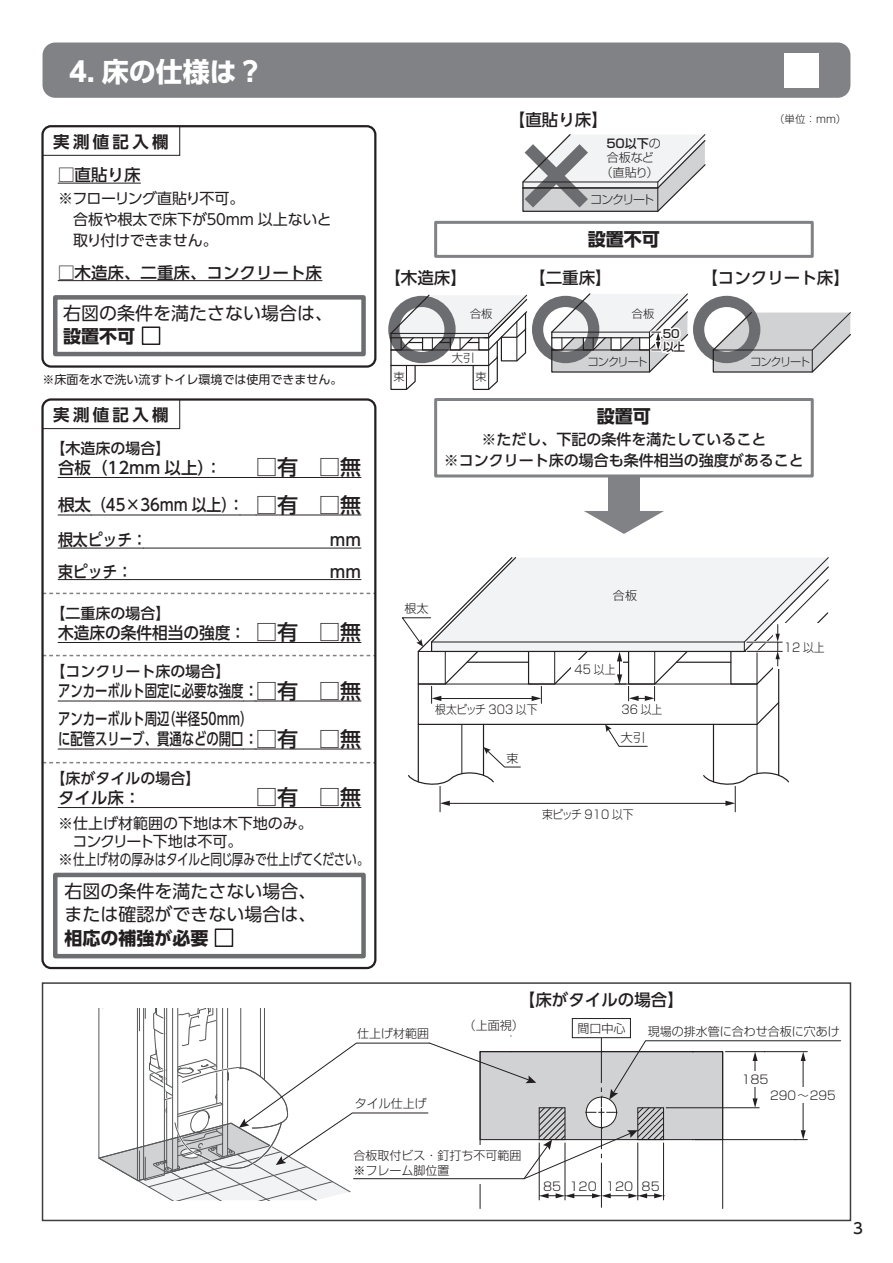
<style>
.page{position:relative;width:893px;height:1263px;background:#fff}
.page>*{position:absolute;margin:0;border:0;box-sizing:border-box;transform-origin:0 0}
.t1{font:700 27px "UD Shin Go Pro";color:#fff}
.t2{font:500 21px "UD Shin Go Pro";color:#231f20}
.t3{font:18px/22.5px "UD Shin Go Pro";color:#231f20}
.t4{font:700 18px "UD Shin Go Pro";color:#231f20}
.t5{font:500 16.5px/35.2px "UD Shin Go Pro";color:#231f20}
.t6{font:500 16.5px/27.8px "UD Shin Go Pro";color:#231f20;scale:.75 1}
.t7{font:500 16.5px "UD Shin Go Pro";color:#231f20;scale:.95 1}
.t8{font:700 16.5px "UD Shin Go Pro De";letter-spacing:.2em;color:#231f20}
.t9{font:500 16.5px "UD Shin Go Pro";color:#231f20;scale:.9 1}
.t10{font:15px/21px "UD Shin Go Pro";letter-spacing:-.015em;color:#231f20}
.t11{font:500 15px/21px "UD Shin Go Pro";color:#231f20;text-align:center}
.t12{font:300 12px/14.4px "Shin Go Pro";color:#231f20;text-align:center}
.t13{font:300 12px "Shin Go Pro";color:#231f20;scale:.9 1}
.t14{font:12px "UD Shin Go Pro";color:#231f20}
.t15{font:300 12px "Shin Go Pro";color:#231f20;scale:.95 1}
.t16{font:300 11.25px "Shin Go Pro";letter-spacing:-.095em;color:#231f20}
.t17{font:500 11.25px/13.5px "Shin Go Pro";color:#231f20}
.t18{font:300 10.5px "Shin Go Pro";color:#231f20}
.s1{font-weight:500}
.s2{font-size:21px}
</style>
<div class="page">
<svg style="left:522px;top:134px;width:184px;height:78px"></svg>
<hr style="left:523px;top:188px;width:135px;height:1px;background:#231f20">
<svg style="left:44px;top:593px;width:327px;height:1px"></svg>
<svg style="left:44px;top:655px;width:327px;height:1px"></svg>
<svg style="left:44px;top:762px;width:327px;height:1px"></svg>
<div style="left:41px;top:398px;width:335px;height:571px;border:2px solid #231f20;border-radius:9px"></div>
<svg style="left:42px;top:399px;width:138px;height:30px"></svg>
<div style="left:53px;top:873px;width:313px;height:85px;border:4px solid #6c6d70"></div>
<div style="left:215px;top:928px;width:18px;height:19px;border:2px solid #231f20"></div>
<hr style="left:58px;top:183px;width:83px;height:1px;background:#231f20">
<hr style="left:58px;top:280px;width:264px;height:1px;background:#231f20">
<div style="left:41px;top:125px;width:335px;height:243px;border:2px solid #231f20;border-radius:9px"></div>
<svg style="left:42px;top:125px;width:138px;height:31px"></svg>
<div style="left:53px;top:295px;width:313px;height:61px;border:4px solid #6c6d70"></div>
<div style="left:142px;top:326px;width:18px;height:19px;border:2px solid #231f20"></div>
<svg style="left:402px;top:557px;width:427px;height:255px"></svg>
<svg style="left:98px;top:1009px;width:743px;height:200px"></svg>
<div style="left:572px;top:1018px;width:59px;height:20px;border:1px solid #231f20"></div>
<svg style="left:388px;top:293px;width:463px;height:97px"></svg>
<div style="left:434px;top:221px;width:380px;height:37px;border:3px solid #808285"></div>
<div style="left:434px;top:398px;width:380px;height:79px;border:3px solid #808285"></div>
<div style="left:608px;top:476px;width:32px;height:37px;background:#808285"></div>
<svg style="left:584px;top:511px;width:80px;height:23px"></svg>
<hr style="left:58px;top:477px;width:152px;height:1px;background:#231f20">
<hr style="left:217px;top:477px;width:39px;height:1px;background:#231f20">
<hr style="left:256px;top:477px;width:105px;height:1px;background:#231f20">
<hr style="left:58px;top:514px;width:33px;height:1px;background:#231f20">
<hr style="left:91px;top:514px;width:149px;height:1px;background:#231f20">
<svg style="left:240px;top:514px;width:16px;height:1px"></svg>
<hr style="left:256px;top:514px;width:105px;height:1px;background:#231f20">
<hr style="left:58px;top:548px;width:85px;height:1px;background:#231f20">
<hr style="left:143px;top:548px;width:218px;height:1px;background:#231f20">
<hr style="left:58px;top:579px;width:71px;height:1px;background:#231f20">
<hr style="left:129px;top:579px;width:232px;height:1px;background:#231f20">
<hr style="left:58px;top:642px;width:172px;height:1px;background:#231f20">
<svg style="left:230px;top:642px;width:26px;height:1px"></svg>
<hr style="left:256px;top:642px;width:105px;height:1px;background:#231f20">
<hr style="left:58px;top:700px;width:186px;height:1px;background:#231f20">
<svg style="left:244px;top:700px;width:12px;height:1px"></svg>
<hr style="left:256px;top:700px;width:105px;height:1px;background:#231f20">
<hr style="left:58px;top:748px;width:186px;height:1px;background:#231f20">
<svg style="left:244px;top:748px;width:12px;height:1px"></svg>
<hr style="left:256px;top:748px;width:105px;height:1px;background:#231f20">
<hr style="left:58px;top:807px;width:198px;height:1px;background:#231f20">
<hr style="left:256px;top:807px;width:105px;height:1px;background:#231f20">
<div style="left:43px;top:43px;width:807px;height:55px;background:#808285;border-radius:13px"></div>
<div style="left:784px;top:53px;width:34px;height:34px;background:#fff"></div>
<div style="left:42px;top:982px;width:809px;height:239px;border:2px solid #3e3e3f"></div>
<h1 class="t1" style="left:69px;top:49px;width:196px">4. 床の仕様は？</h1>
<p class="t8" style="left:53px;top:128px;width:117px">実測値記入欄</p>
<p class="t5" style="left:58px;top:157px;width:84px">□直貼り床</p>
<p class="t10" style="left:73px;top:188px;width:260px;text-indent:-15px">※フローリング直貼り不可。<br>合板や根太で床下が５０mm 以上ないと取り付けできません。</p>
<p class="t5" style="left:58px;top:255px;width:265px">□木造床、二重床、コンクリート床</p>
<p class="t3" style="left:63px;top:302px;width:272px">右図の条件を満たさない場合は、</p>
<p class="t4" style="left:63px;top:321px;width:74px">設置不可</p>
<p class="t5" style="left:509px;top:102px;width:100px">【直貼り床】</p>
<p class="t12" style="left:601px;top:135px;width:61px"><span class="s1">５０以下</span>の合板など（直貼り）</p>
<p class="t12" style="left:590px;top:191px;width:66px">コンクリート</p>
<p class="t4" style="left:588px;top:225px;width:73px">設置不可</p>
<p class="t5" style="left:384px;top:259px;width:84px">【木造床】</p>
<p class="t5" style="left:529px;top:259px;width:84px">【二重床】</p>
<p class="t16" style="left:470px;top:305px;width:24px">合板</p>
<p class="t16" style="left:632px;top:305px;width:24px">合板</p>
<p class="t16" style="left:452px;top:348px;width:24px">大引</p>
<p class="t16" style="left:587px;top:353px;width:62px">コンクリート</p>
<p class="t17" style="left:663px;top:326px;width:24px">50以上</p>
<p class="t14" style="left:43px;top:369px;width:302px">※床面を水で洗い流すトイレ環境では使用できません。</p>
<p class="t16" style="left:394px;top:367px;width:13px">束</p>
<p class="t16" style="left:476px;top:367px;width:13px">束</p>
<p class="t18" style="left:774px;top:111px;width:74px">（単位：mm）</p>
<p class="t5" style="left:701px;top:259px;width:150px">【コンクリート床】</p>
<p class="t16" style="left:750px;top:353px;width:62px">コンクリート</p>
<p class="t8" style="left:53px;top:401px;width:117px">実測値記入欄</p>
<p class="t11" style="left:51px;top:437px;width:121px">【木造床の場合】</p>
<p class="t5" style="left:58px;top:449px;width:165px">合板（12mm 以上）：</p>
<p class="t2" style="left:256px;top:450px;width:106px">□有　□無</p>
<p class="t5" style="left:58px;top:487px;width:304px">根太（45×36mm 以上）： <span class="s2">□有　□無</span>根太ピッチ：</p>
<p class="t5" style="left:330px;top:522px;width:33px">mm</p>
<p class="t9" style="left:58px;top:558px;width:84px">束ピッチ：</p>
<p class="t5" style="left:330px;top:554px;width:33px">mm</p>
<p class="t11" style="left:51px;top:602px;width:121px">【二重床の場合】</p>
<p class="t7" style="left:58px;top:619px;width:320px">木造床の条件相当の強度： <span class="s2">□有　□無</span></p>
<p class="t11" style="left:51px;top:660px;width:181px">【コンクリート床の場合】</p>
<p class="t6" style="left:58px;top:677px;width:405px">アンカーボルト固定に必要な強度：<span class="s2">□有　□無</span>アンカーボルト周辺（半径50mm）</p>
<p class="t6" style="left:58px;top:724px;width:405px">に配管スリーブ、貫通などの開口：<span class="s2">□有　□無</span></p>
<p class="t11" style="left:51px;top:767px;width:151px">【床がタイルの場合】</p>
<p class="t5" style="left:58px;top:779px;width:84px">タイル床：</p>
<p class="t2" style="left:256px;top:780px;width:106px">□有　□無</p>
<p class="t10" style="left:58px;top:813px;width:312px;line-height:18px">※仕上げ材範囲の下地は木下地のみ。<br>　コンクリート下地は不可。<br>※仕上げ材の厚みはタイルと同じ厚みで仕上げてください。</p>
<p class="t3" style="left:64px;top:880px;width:254px">右図の条件を満たさない場合、または確認ができない場合は、</p>
<p class="t4" style="left:64px;top:923px;width:146px">相応の補強が必要</p>
<p class="t4" style="left:597px;top:402px;width:55px">設置可</p>
<p class="t11" style="left:444px;top:428px;width:361px">※ただし、下記の条件を満たしていること<br>※コンクリート床の場合も条件相当の強度があること</p>
<p class="t12" style="left:404px;top:600px;width:26px">根太</p>
<p class="t13" style="left:435px;top:700px;width:115px">根太ピッチ 303 以下</p>
<p class="t12" style="left:506px;top:749px;width:13px">束</p>
<p class="t12" style="left:613px;top:586px;width:26px">合板</p>
<p class="t13" style="left:575px;top:660px;width:47px">45 以上</p>
<p class="t13" style="left:622px;top:699px;width:47px">36 以上</p>
<p class="t12" style="left:621px;top:729px;width:26px">大引</p>
<p class="t13" style="left:542px;top:804px;width:103px">束ピッチ 910 以下</p>
<p class="t13" style="left:784px;top:638px;width:47px">12 以上</p>
<p class="t12" style="left:357px;top:1025px;width:73px">仕上げ材範囲</p>
<p class="t12" style="left:355px;top:1095px;width:73px">タイル仕上げ</p>
<p class="t5" style="left:519px;top:981px;width:166px">【床がタイルの場合】</p>
<p class="t12" style="left:464px;top:1017px;width:61px">（上面視）</p>
<p class="t12" style="left:577px;top:1019px;width:49px">間口中心</p>
<p class="t12" style="left:648px;top:1022px;width:193px">現場の排水管に合わせ合板に穴あけ</p>
<p class="t12" style="left:741px;top:1070px;width:29px">185</p>
<p class="t15" style="left:770px;top:1085px;width:71px">290～295</p>
<p class="t12" style="left:353px;top:1147px;width:169px;text-align:left">合板取付ビス・釘打ち不可範囲※フレーム脚位置</p>
<p class="t12" style="left:543px;top:1177px;width:118px">85 120 120 85</p>
<p class="t11" style="left:853px;top:1217px;width:11px">3</p>
</div>
